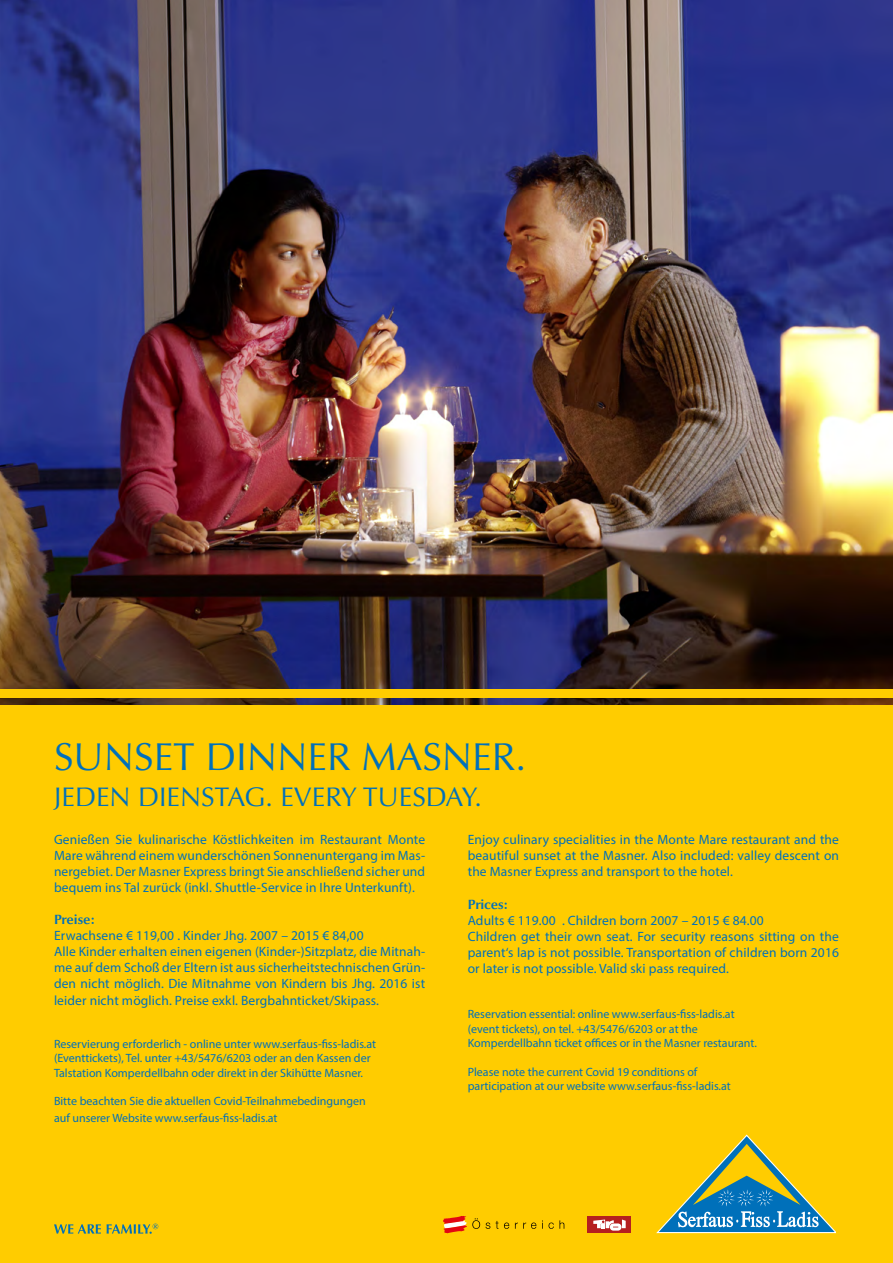
<style>
.page{position:relative;width:893px;height:1263px;background:#fff}
.page>*{position:absolute;margin:0;border:0;box-sizing:border-box;transform-origin:0 0}
.t1{font:39px "Optima";color:#0070ba}
.t2{font:27px "Optima";color:#0070ba}
.t3{font:13.5px/16.2px "Myriad Pro";letter-spacing:.01em;color:#0070ba;text-align:justify}
.t4{font:700 13.5px "Optima Nova LT Pro";color:#0070ba}
.t5{font:12px/14.4px "Myriad Pro";color:#0070ba}
</style>
<div class="page">
<img style="left:0;top:0;width:893px;height:706px">
<div style="left:0;top:706px;width:893px;height:557px;background:#fc0"></div>
<div style="left:0;top:689px;width:893px;height:8px;background:#fc0"></div>
<svg style="left:486px;top:1221px;width:12px;height:8px"></svg>
<svg style="left:504px;top:1222px;width:5px;height:7px"></svg>
<svg style="left:515px;top:1222px;width:21px;height:7px"></svg>
<svg style="left:542px;top:1220px;width:22px;height:9px"></svg>
<svg style="left:443px;top:1216px;width:37px;height:17px"></svg>
<div style="left:588px;top:1216px;width:43px;height:17px;background:#b51f1f"></div>
<svg style="left:593px;top:1219px;width:33px;height:11px"></svg>
<svg style="left:656px;top:1134px;width:180px;height:99px"></svg>
<svg style="left:54px;top:1223px;width:104px;height:11px"></svg>
<h1 class="t1" style="left:54px;top:735px;width:474px">SUNSET DINNER MASNER.</h1>
<h2 class="t2" style="left:54px;top:782px;width:429px">JEDEN DIENSTAG. EVERY TUESDAY.</h2>
<p class="t3" style="left:54px;top:831px;width:373px">Genießen Sie kulinarische Köstlichkeiten im Restaurant Monte Mare während einem wunderschönen Sonnenuntergang im Mas&shy;nergebiet. Der Masner Express bringt Sie anschließend sicher und bequem ins Tal zurück (inkl. Shuttle-Service in Ihre Unterkunft).</p>
<p class="t4" style="left:54px;top:910px;width:42px">Preise:</p>
<p class="t3" style="left:54px;top:927px;width:373px;text-align:left">Erwachsene € 119,00 . Kinder Jhg. 2007 – 2015 € 84,00<br>Alle Kinder erhalten einen eigenen (Kinder-)Sitzplatz, die Mitnah&shy;me auf dem Schoß der Eltern ist aus sicherheitstechnischen Grün&shy;den nicht möglich. Die Mitnahme von Kindern bis Jhg. 2016 ist leider nicht möglich. Preise exkl. Bergbahnticket/Skipass.</p>
<p class="t5" style="left:54px;top:1036px;width:324px">Reservierung erforderlich - online unter www.serfaus-fiss-ladis.at (Eventtickets), Tel. unter +43/5476/6203 oder an den Kassen der<br>Talstation Komperdellbahn oder direkt in der Skihütte Masner.</p>
<p class="t5" style="left:54px;top:1093px;width:313px;line-height:16.2px">Bitte beachten Sie die aktuellen Covid-Teilnahmebedingungen auf unserer Website www.serfaus-fiss-ladis.at</p>
<p class="t3" style="left:468px;top:831px;width:373px">Enjoy culinary specialities in the Monte Mare restaurant and the beautiful sunset at the Masner. Also included: valley descent on the Masner Express and transport to the hotel.</p>
<p class="t4" style="left:468px;top:895px;width:42px">Prices:</p>
<p class="t3" style="left:468px;top:912px;width:373px;text-align:left">Adults € 119.00 . Children born 2007 – 2015 € 84.00<br>Children get their own seat. For security reasons sitting on the parent‘s lap is not possible. Transportation of children born 2016 or later is not possible. Valid ski pass required.</p>
<p class="t5" style="left:468px;top:1007px;width:291px">Reservation essential: online www.serfaus-fiss-ladis.at (event tickets), on tel. +43/5476/6203 or at the<br>Komperdellbahn ticket offices or in the Masner restaurant.</p>
<p class="t5" style="left:468px;top:1064px;width:265px">Please note the current Covid 19 conditions of participation at our website www.serfaus-fiss-ladis.at</p>
</div>
